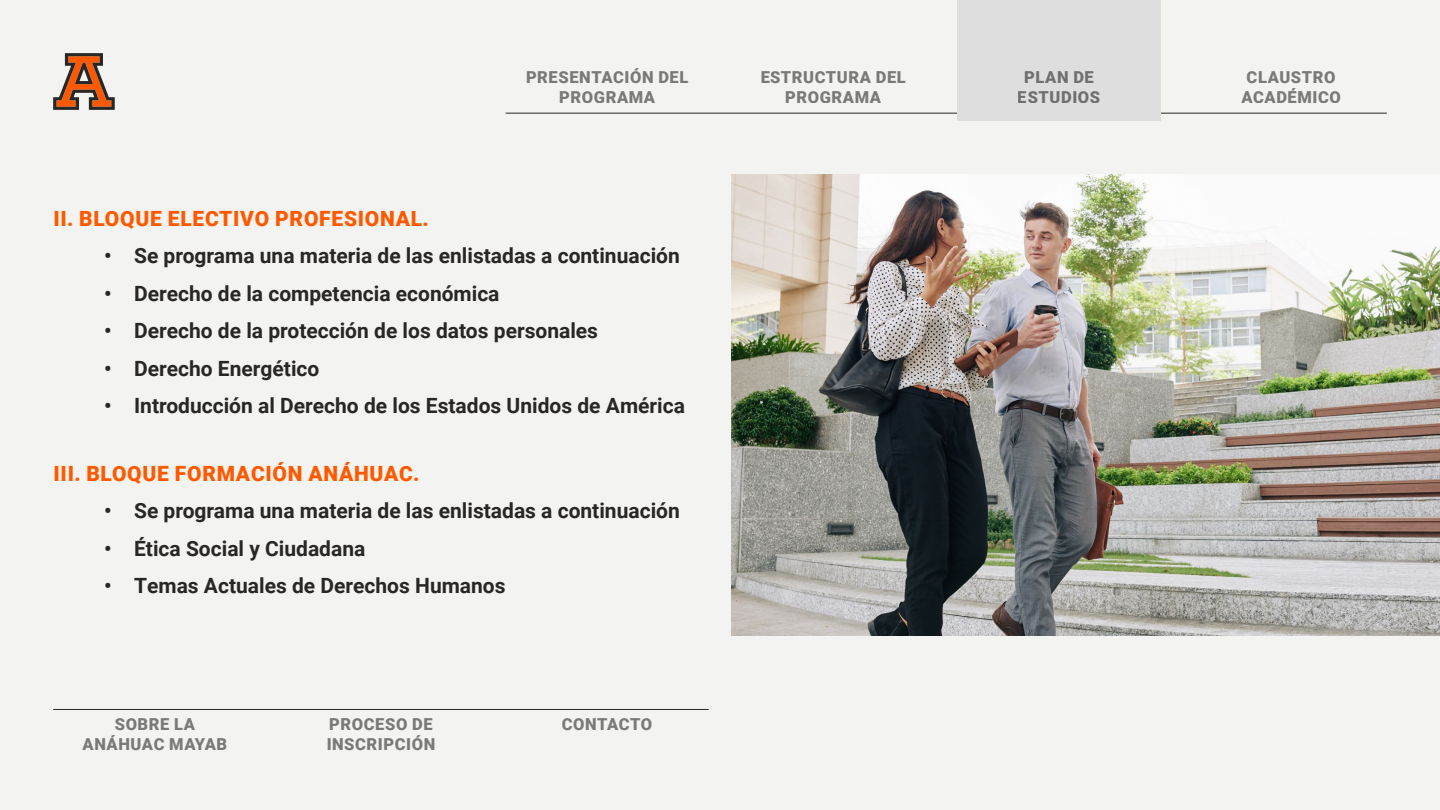
<style>
.page{position:relative;width:1440px;height:810px;background:#f3f3f1}
.page>*{position:absolute;margin:0;border:0;box-sizing:border-box;transform-origin:0 0}
.t1{font:700 21px "Roboto";color:#292626}
.t2{font:900 21px "Roboto";letter-spacing:.035em;color:#ff5900}
.t3{font:900 16.5px/19.8px "Roboto";letter-spacing:.035em;color:#000;text-align:center}
</style>
<div class="page">
<hr style="left:506px;top:113px;width:881px;height:1px;background:#292626">
<hr style="left:53px;top:709px;width:656px;height:1px;background:#292626">
<div style="left:957px;top:0;width:204px;height:121px;background:#dfdede"></div>
<img style="left:731px;top:174px;width:709px;height:462px">
<svg style="left:53px;top:53px;width:62px;height:57px"></svg>
<p class="t3" style="left:526px;top:66px;width:164px">PRESENTACIÓN DEL<br>PROGRAMA</p>
<p class="t2" style="left:54px;top:203px;width:377px">II. BLOQUE ELECTIVO PROFESIONAL.</p>
<p class="t1" style="left:104px;top:241px;width:577px">• Se programa una materia de las enlistadas a continuación</p>
<p class="t1" style="left:104px;top:278px;width:397px">• Derecho de la competencia económica</p>
<p class="t1" style="left:104px;top:316px;width:495px">• Derecho de la protección de los datos personales</p>
<p class="t1" style="left:104px;top:353px;width:217px">• Derecho Energético</p>
<p class="t1" style="left:104px;top:391px;width:582px">• Introducción al Derecho de los Estados Unidos de América</p>
<p class="t2" style="left:54px;top:458px;width:368px">III. BLOQUE FORMACIÓN ANÁHUAC.</p>
<p class="t1" style="left:104px;top:496px;width:577px">• Se programa una materia de las enlistadas a continuación</p>
<p class="t1" style="left:104px;top:534px;width:263px">• Ética Social y Ciudadana</p>
<p class="t1" style="left:104px;top:571px;width:403px">• Temas Actuales de Derechos Humanos</p>
<p class="t3" style="left:83px;top:714px;width:146px">SOBRE LA<br>ANÁHUAC MAYAB</p>
<p class="t3" style="left:327px;top:714px;width:110px;text-align:left">PROCESO DE<br>INSCRIPCIÓN</p>
<p class="t3" style="left:562px;top:714px;width:92px">CONTACTO</p>
<p class="t3" style="left:760px;top:66px;width:147px">ESTRUCTURA DEL<br>PROGRAMA</p>
<p class="t3" style="left:1018px;top:66px;width:84px">PLAN DE<br>ESTUDIOS</p>
<p class="t3" style="left:1241px;top:66px;width:101px">CLAUSTRO<br>ACADÉMICO</p>
</div>
